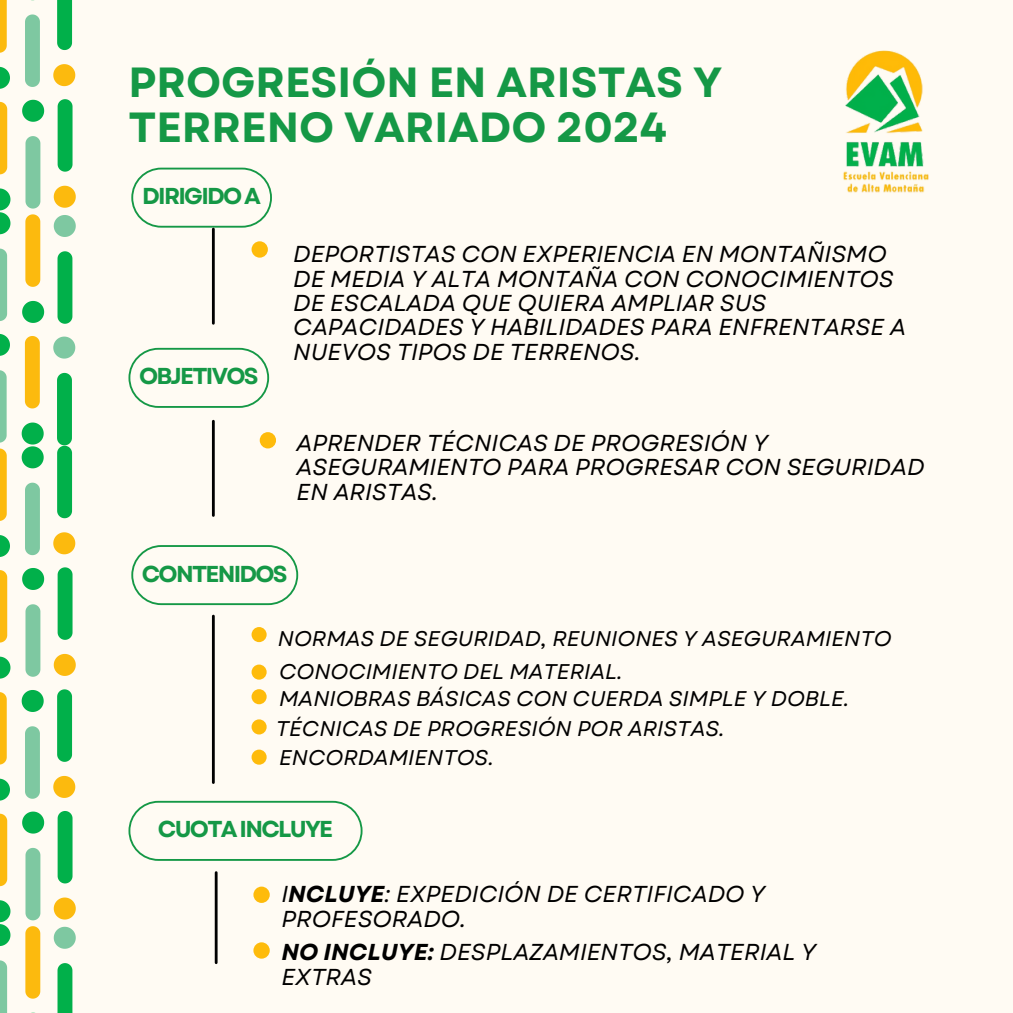
<style>
.page{position:relative;width:1013px;height:1013px;background:#fff}
.page>*{position:absolute;margin:0;border:0;box-sizing:border-box;transform-origin:0 0}
.t1{font:700 42.12px/45px "Garet";color:#159846}
.t2{font:italic 23px/24.4px "Garet";color:#000}
.t3{font:700 23px "Garet";letter-spacing:-.075em;color:#159846}
.t4{font:italic 21.25px/29.6px "Garet";color:#000}
.s1{font-weight:700}
</style>
<div class="page">
<div style="left:0;top:0;width:1012px;height:1012px;background:#fffbf3"></div>
<svg style="left:0;top:102px;width:7px;height:72px"></svg>
<svg style="left:25px;top:136px;width:15px;height:72px"></svg>
<svg style="left:58px;top:99px;width:15px;height:73px"></svg>
<svg style="left:22px;top:100px;width:22px;height:22px"></svg>
<svg style="left:54px;top:186px;width:22px;height:22px"></svg>
<svg style="left:0;top:0;width:7px;height:53px"></svg>
<svg style="left:0;top:67px;width:10px;height:22px"></svg>
<svg style="left:25px;top:14px;width:15px;height:73px"></svg>
<svg style="left:57px;top:0;width:15px;height:50px"></svg>
<svg style="left:53px;top:64px;width:22px;height:22px"></svg>
<svg style="left:25px;top:336px;width:15px;height:72px"></svg>
<svg style="left:53px;top:336px;width:22px;height:22px"></svg>
<svg style="left:0;top:370px;width:7px;height:72px"></svg>
<svg style="left:0;top:334px;width:10px;height:22px"></svg>
<svg style="left:57px;top:251px;width:15px;height:73px"></svg>
<svg style="left:25px;top:214px;width:15px;height:73px"></svg>
<svg style="left:54px;top:215px;width:22px;height:22px"></svg>
<svg style="left:22px;top:301px;width:22px;height:22px"></svg>
<svg style="left:0;top:248px;width:7px;height:73px"></svg>
<svg style="left:0;top:188px;width:10px;height:46px"></svg>
<svg style="left:0;top:570px;width:7px;height:72px"></svg>
<svg style="left:0;top:656px;width:10px;height:22px"></svg>
<svg style="left:25px;top:604px;width:15px;height:72px"></svg>
<svg style="left:58px;top:567px;width:15px;height:73px"></svg>
<svg style="left:22px;top:568px;width:22px;height:22px"></svg>
<svg style="left:54px;top:654px;width:22px;height:22px"></svg>
<svg style="left:0;top:448px;width:7px;height:73px"></svg>
<svg style="left:0;top:535px;width:10px;height:22px"></svg>
<svg style="left:25px;top:482px;width:15px;height:73px"></svg>
<svg style="left:57px;top:373px;width:15px;height:145px;background:#0db352"></svg>
<svg style="left:22px;top:422px;width:22px;height:46px"></svg>
<svg style="left:53px;top:532px;width:22px;height:22px"></svg>
<svg style="left:128px;top:348px;width:141px;height:60px"></svg>
<div style="left:251px;top:241px;width:17px;height:17px;background:#febb0b;border-radius:50%"></div>
<img style="left:843px;top:50px;width:86px;height:143px">
<svg style="left:0;top:813px;width:7px;height:73px"></svg>
<svg style="left:25px;top:847px;width:15px;height:73px"></svg>
<svg style="left:58px;top:811px;width:15px;height:72px"></svg>
<svg style="left:22px;top:811px;width:22px;height:22px"></svg>
<svg style="left:54px;top:897px;width:22px;height:22px"></svg>
<svg style="left:0;top:692px;width:7px;height:72px"></svg>
<svg style="left:0;top:778px;width:10px;height:22px"></svg>
<svg style="left:25px;top:726px;width:15px;height:72px"></svg>
<svg style="left:57px;top:689px;width:15px;height:72px"></svg>
<svg style="left:22px;top:690px;width:22px;height:22px"></svg>
<svg style="left:53px;top:776px;width:22px;height:22px"></svg>
<svg style="left:57px;top:963px;width:15px;height:49px"></svg>
<svg style="left:25px;top:926px;width:15px;height:72px"></svg>
<svg style="left:54px;top:926px;width:22px;height:22px"></svg>
<svg style="left:22px;top:1012px;width:22px;height:1px"></svg>
<svg style="left:0;top:960px;width:7px;height:52px"></svg>
<svg style="left:0;top:900px;width:10px;height:46px"></svg>
<svg style="left:131px;top:168px;width:141px;height:60px"></svg>
<div style="left:260px;top:432px;width:16px;height:16px;background:#febb0b;border-radius:50%"></div>
<svg style="left:131px;top:545px;width:167px;height:60px"></svg>
<div style="left:251px;top:627px;width:16px;height:15px;background:#febb0b;border-radius:50%"></div>
<div style="left:251px;top:664px;width:16px;height:15px;background:#febb0b;border-radius:50%"></div>
<div style="left:251px;top:689px;width:16px;height:15px;background:#febb0b;border-radius:50%"></div>
<div style="left:251px;top:719px;width:16px;height:15px;background:#febb0b;border-radius:50%"></div>
<div style="left:251px;top:749px;width:16px;height:15px;background:#febb0b;border-radius:50%"></div>
<div style="left:253px;top:886px;width:17px;height:16px;background:#febb0b;border-radius:50%"></div>
<hr style="left:212px;top:229px;width:3px;height:94px;background:#000">
<hr style="left:212px;top:616px;width:3px;height:166px;background:#000">
<svg style="left:128px;top:800px;width:234px;height:60px"></svg>
<hr style="left:215px;top:872px;width:2px;height:90px;background:#000">
<div style="left:253px;top:942px;width:17px;height:16px;background:#febb0b;border-radius:50%"></div>
<hr style="left:212px;top:421px;width:3px;height:94px;background:#000">
<p class="t1" style="left:128px;top:60px;width:595px">PROGRESIÓN EN ARISTAS Y<br>TERRENO VARIADO 2024</p>
<p class="t3" style="left:142px;top:180px;width:120px">DIRIGIDO A</p>
<p class="t3" style="left:139px;top:360px;width:121px">OBJETIVOS</p>
<p class="t2" style="left:293px;top:242px;width:614px">DEPORTISTAS CON EXPERIENCIA EN MONTAÑISMO DE MEDIA Y ALTA MONTAÑA CON CONOCIMIENTOS DE ESCALADA QUE QUIERA AMPLIAR SUS CAPACIDADES Y HABILIDADES PARA ENFRENTARSE A NUEVOS TIPOS DE TERRENOS.</p>
<p class="t2" style="left:296px;top:431px;width:629px">APRENDER TÉCNICAS DE PROGRESIÓN Y<br>ASEGURAMIENTO PARA PROGRESAR CON SEGURIDAD<br>EN ARISTAS.</p>
<p class="t3" style="left:142px;top:557px;width:147px">CONTENIDOS</p>
<p class="t4" style="left:278px;top:623px;width:615px;line-height:32.2px">NORMAS DE SEGURIDAD, REUNIONES Y ASEGURAMIENTO<br>CONOCIMIENTO DEL MATERIAL.</p>
<p class="t4" style="left:276px;top:683px;width:575px">MANIOBRAS BÁSICAS CON CUERDA SIMPLE Y DOBLE.<br>TÉCNICAS DE PROGRESIÓN POR ARISTAS.<br>ENCORDAMIENTOS.</p>
<p class="t3" style="left:158px;top:812px;width:177px">CUOTA INCLUYE</p>
<p class="t2" style="left:281px;top:882px;width:485px">I<span class="s1">NCLUYE</span>: EXPEDICIÓN DE CERTIFICADO Y<br>PROFESORADO.</p>
<p class="t2" style="left:281px;top:940px;width:536px"><span class="s1">NO INCLUYE:</span> DESPLAZAMIENTOS, MATERIAL Y<br>EXTRAS</p>
</div>
